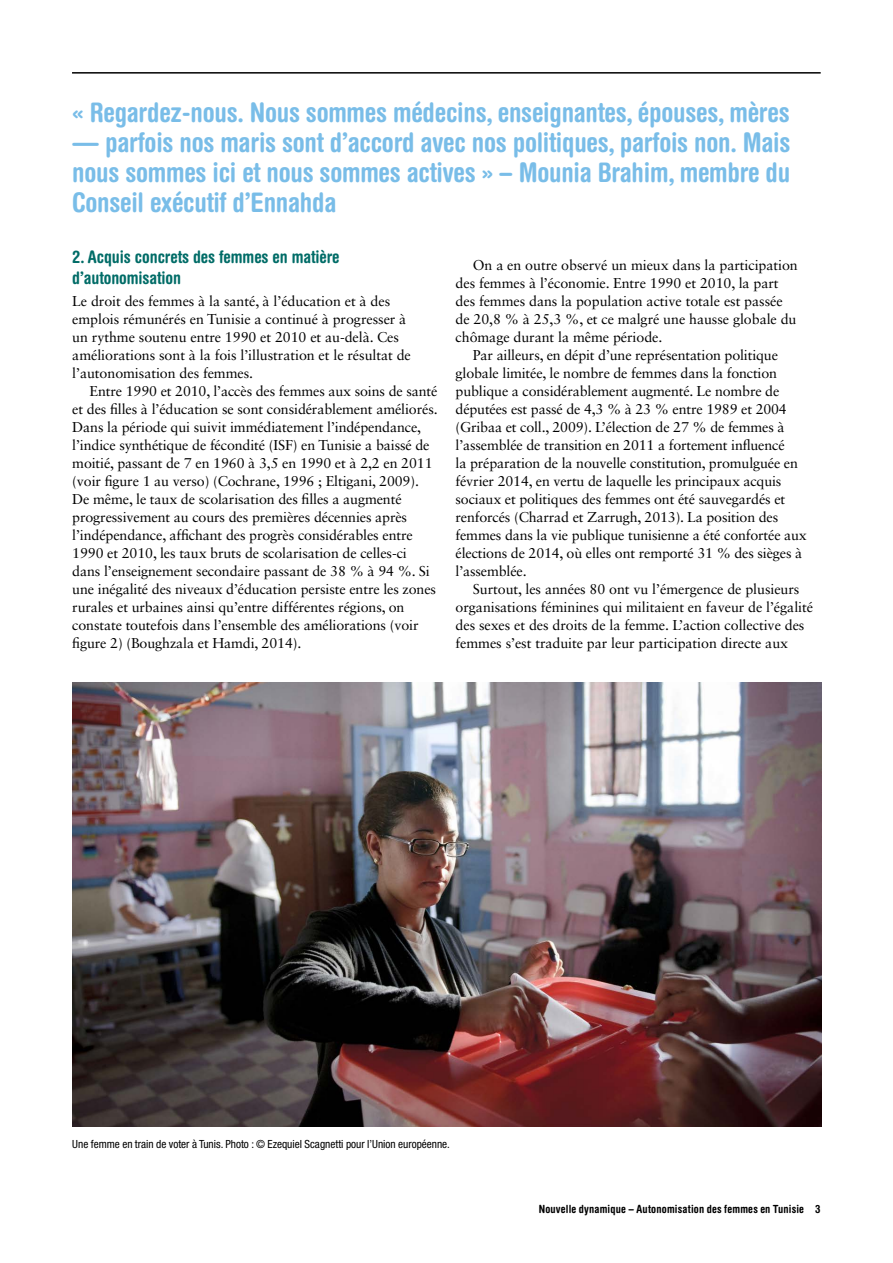
<style>
.page{position:relative;width:893px;height:1263px;background:#fff}
.page>*{position:absolute;margin:0;border:0;box-sizing:border-box;transform-origin:0 0}
.t1{font:700 condensed 27px/30px "Helvetica Rounded LT Std";letter-spacing:-.01em;color:#79bde8;text-align:justify}
.t2{font:700 condensed 17.25px/20.2px "Helvetica Rounded LT Std";letter-spacing:-.005em;color:#006c67}
.t3{font:14.25px/18px "Sabon LT Std";letter-spacing:-.01em;color:#000}
.t4{font:condensed 11.25px "Helvetica Neue LT Std";color:#000}
.t5{font:700 condensed 11.25px "Helvetica Rounded LT Std";letter-spacing:.015em;color:#000}
</style>
<div class="page">
<hr style="left:72px;top:72px;width:749px;height:2px;background:#000">
<img style="left:73px;top:682px;width:748px;height:444px">
<h1 class="t1" style="left:72px;top:97px;width:719px">« Regardez-nous. Nous sommes médecins, enseignantes, épouses, mères</h1>
<h1 class="t1" style="left:72px;top:127px;width:720px">— parfois nos maris sont d’accord avec nos politiques, parfois non. Mais nous sommes ici et nous sommes actives » – Mounia Brahim, membre du Conseil exécutif d’Ennahda</h1>
<p class="t2" style="left:72px;top:247px;width:269px">2. Acquis concrets des femmes en matière d’autonomisation</p>
<p class="t3" style="left:72px;top:292px;width:340px">Le droit des femmes à la santé, à l’éducation et à des emplois rémunérés en Tunisie a continué à progresser à un rythme soutenu entre 1990 et 2010 et au-delà. Ces améliorations sont à la fois l’illustration et le résultat de l’autonomisation des femmes.</p>
<p class="t3" style="left:72px;top:382px;width:367px;text-indent:17px">Entre 1990 et 2010, l’accès des femmes aux soins de santé et des filles à l’éducation se sont considérablement améliorés.<br>Dans la période qui suivit immédiatement l’indépendance, l’indice synthétique de fécondité (ISF) en Tunisie a baissé de moitié, passant de 7 en 1960 à 3,5 en 1990 et à 2,2 en 2011 (voir figure 1 au verso) (Cochrane, 1996 ; Eltigani, 2009).<br>De même, le taux de scolarisation des filles a augmenté progressivement au cours des premières décennies après l’indépendance, affichant des progrès considérables entre 1990 et 2010, les taux bruts de scolarisation de celles-ci dans l’enseignement secondaire passant de 38 % à 94 %. Si une inégalité des niveaux d’éducation persiste entre les zones rurales et urbaines ainsi qu’entre différentes régions, on constate toutefois dans l’ensemble des améliorations (voir figure 2) (Boughzala et Hamdi, 2014).</p>
<p class="t3" style="left:456px;top:256px;width:344px;text-indent:17px">On a en outre observé un mieux dans la participation des femmes à l’économie. Entre 1990 et 2010, la part des femmes dans la population active totale est passée de 20,8 % à 25,3 %, et ce malgré une hausse globale du chômage durant la même période.</p>
<p class="t3" style="left:456px;top:346px;width:353px;text-indent:17px">Par ailleurs, en dépit d’une représentation politique globale limitée, le nombre de femmes dans la fonction publique a considérablement augmenté. Le nombre de députées est passé de 4,3 % à 23 % entre 1989 et 2004 (Gribaa et coll., 2009). L’élection de 27 % de femmes à l’assemblée de transition en 2011 a fortement influencé<br>la préparation de la nouvelle constitution, promulguée en février 2014, en vertu de laquelle les principaux acquis sociaux et politiques des femmes ont été sauvegardés et renforcés (Charrad et Zarrugh, 2013). La position des femmes dans la vie publique tunisienne a été confortée aux élections de 2014, où elles ont remporté 31 % des sièges à l’assemblée.</p>
<p class="t3" style="left:456px;top:580px;width:359px;text-indent:17px">Surtout, les années 80 ont vu l’émergence de plusieurs organisations féminines qui militaient en faveur de l’égalité des sexes et des droits de la femme. L’action collective des femmes s’est traduite par leur participation directe aux</p>
<p class="t4" style="left:72px;top:1138px;width:379px">Une femme en train de voter à Tunis. Photo : © Ezequiel Scagnetti pour l’Union européenne.</p>
<p class="t5" style="left:539px;top:1202px;width:283px">Nouvelle dynamique – Autonomisation des femmes en Tunisie 3</p>
</div>
